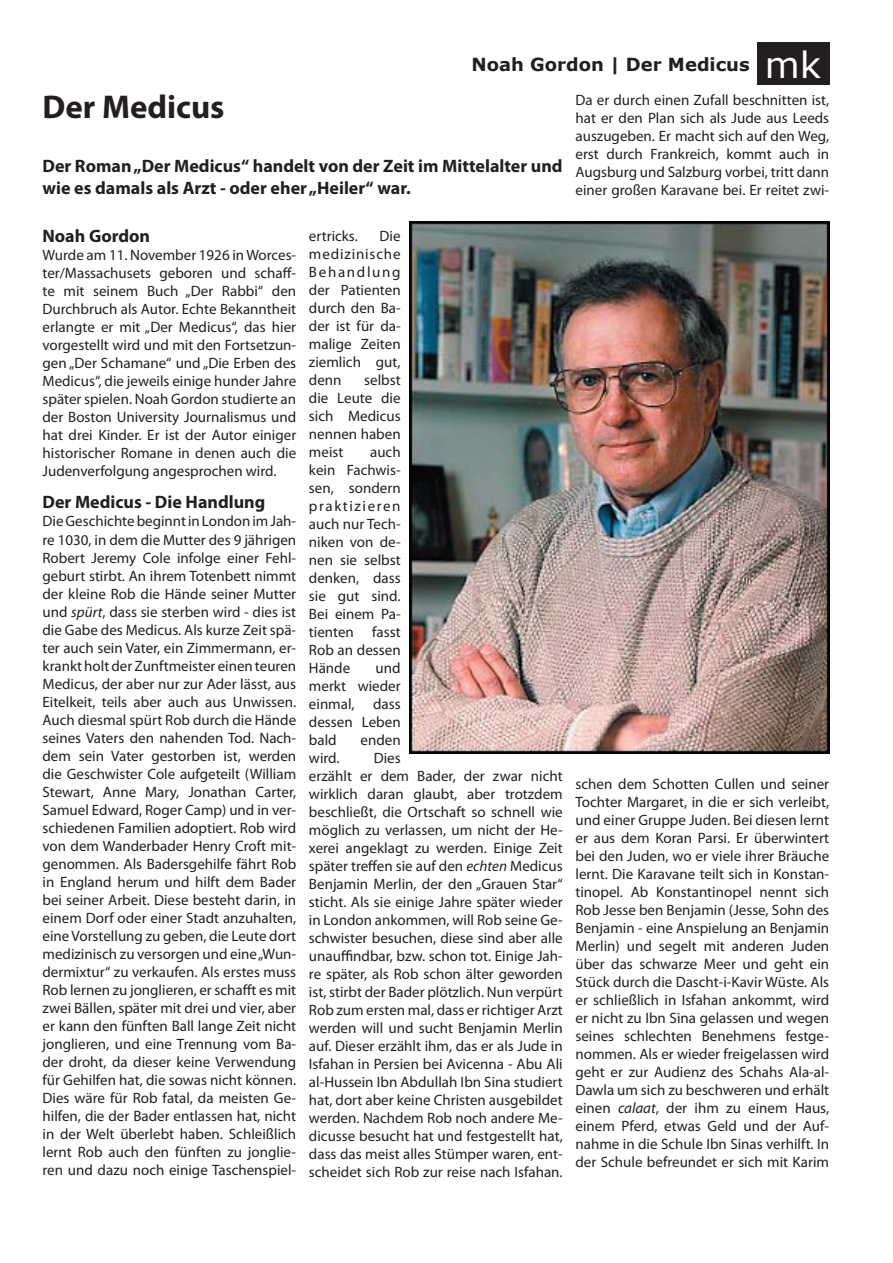
<style>
.page{position:relative;width:893px;height:1263px;background:#fff}
.page>*{position:absolute;margin:0;border:0;box-sizing:border-box;transform-origin:0 0}
.t1{font:700 33px "Myriad Pro";color:#231f20}
.t2{font:700 18px/21.6px "Myriad Pro";color:#231f20}
.t3{font:700 18px "Verdana";color:#231f20}
.t4{font:15px/18px "Myriad Pro";color:#231f20;text-align:justify}
.s1{font-weight:400;font-size:36px;color:#fff}
.s2{font-style:italic}
</style>
<div class="page">
<div style="left:757px;top:43px;width:72px;height:42px;background:#231f20"></div>
<img style="left:409px;top:221px;width:420px;height:533px">
<p class="t3" style="left:472px;top:53px;width:351px">Noah Gordon | Der Medicus <span class="s1">mk</span></p>
<h1 class="t1" style="left:43px;top:89px;width:184px">Der Medicus</h1>
<p class="t2" style="left:43px;top:156px;width:522px">Der Roman „Der Medicus“ handelt von der Zeit im Mittelalter und wie es damals als Arzt - oder eher „Heiler“ war.</p>
<p class="t2" style="left:43px;top:226px;width:109px">Noah Gordon</p>
<p class="t4" style="left:43px;top:247px;width:255px">Wurde am 11. November 1926 in Worces&shy;ter/Massachusets geboren und schaff&shy;te mit seinem Buch „Der Rabbi“ den Durchbruch als Autor. Echte Bekanntheit erlangte er mit „Der Medicus“, das hier vorgestellt wird und mit den Fortsetzun&shy;gen „Der Schamane“ und „Die Erben des Medicus“, die jeweils einige hunder Jahre später spielen. Noah Gordon studierte an der Boston University Journalismus und hat drei Kinder. Er ist der Autor einiger historischer Romane in denen auch die Judenverfolgung angesprochen wird.</p>
<p class="t2" style="left:43px;top:492px;width:224px">Der Medicus - Die Handlung</p>
<p class="t4" style="left:43px;top:513px;width:255px">Die Geschichte beginnt in London im Jah&shy;re 1030, in dem die Mutter des 9 jährigen Robert Jeremy Cole infolge einer Fehl&shy;geburt stirbt. An ihrem Totenbett nimmt der kleine Rob die Hände seiner Mutter und <span class="s2">spürt</span>, dass sie sterben wird - dies ist die Gabe des Medicus. Als kurze Zeit spä&shy;ter auch sein Vater, ein Zimmermann, er&shy;krankt holt der Zunftmeister einen teuren Medicus, der aber nur zur Ader lässt, aus Eitelkeit, teils aber auch aus Unwissen.<br>Auch diesmal spürt Rob durch die Hände seines Vaters den nahenden Tod. Nach&shy;dem sein Vater gestorben ist, werden die Geschwister Cole aufgeteilt (William Stewart, Anne Mary, Jonathan Carter, Samuel Edward, Roger Camp) und in ver&shy;schiedenen Familien adoptiert. Rob wird von dem Wanderbader Henry Croft mit&shy;genommen. Als Badersgehilfe fährt Rob in England herum und hilft dem Bader bei seiner Arbeit. Diese besteht darin, in einem Dorf oder einer Stadt anzuhalten, eine Vorstellung zu geben, die Leute dort medizinisch zu versorgen und eine „Wun&shy;dermixtur“ zu verkaufen. Als erstes muss Rob lernen zu jonglieren, er schafft es mit zwei Bällen, später mit drei und vier, aber er kann den fünften Ball lange Zeit nicht jonglieren, und eine Trennung vom Ba&shy;der droht, da dieser keine Verwendung für Gehilfen hat, die sowas nicht können.<br>Dies wäre für Rob fatal, da meisten Ge&shy;hilfen, die der Bader entlassen hat, nicht in der Welt überlebt haben. Schleißlich lernt Rob auch den fünften zu jonglie&shy;ren und dazu noch einige Taschenspiel-</p>
<p class="t4" style="left:309px;top:227px;width:50px">ertricks.</p>
<p class="t4" style="left:309px;top:227px;width:93px;text-indent:71px">Die medizinische Behandlung der Patienten durch den Ba&shy;der ist für da&shy;malige Zeiten ziemlich gut, denn</p>
<p class="t4" style="left:309px;top:371px;width:93px;text-indent:55px">selbst die Leute die sich Medicus nennen haben meist</p>
<p class="t4" style="left:309px;top:443px;width:93px;text-indent:61px">auch kein Fachwis&shy;sen, sondern praktizieren auch nur Tech&shy;niken von de&shy;nen sie selbst denken, dass sie gut sind.<br>Bei einem Pa&shy;tienten fasst Rob an dessen Hände</p>
<p class="t4" style="left:309px;top:659px;width:93px;text-indent:67px">und merkt wieder einmal, dass dessen Leben bald</p>
<p class="t4" style="left:360px;top:731px;width:42px">enden</p>
<p class="t4" style="left:309px;top:749px;width:32px">wird.</p>
<p class="t4" style="left:309px;top:749px;width:255px;text-align:left;text-indent:65px">Dies<br>erzählt er dem Bader, der zwar nicht wirklich daran glaubt, aber trotzdem beschließt, die Ortschaft so schnell wie möglich zu verlassen, um nicht der He&shy;xerei angeklagt zu werden. Einige Zeit später treffen sie auf den <span class="s2">echten</span> Medicus Benjamin Merlin, der den „Grauen Star“ sticht. Als sie einige Jahre später wieder in London ankommen, will Rob seine Ge&shy;schwister besuchen, diese sind aber alle unauffindbar, bzw. schon tot. Einige Jah&shy;re später, als Rob schon älter geworden ist, stirbt der Bader plötzlich. Nun verpürt Rob zum ersten mal, dass er richtiger Arzt werden will und sucht Benjamin Merlin auf. Dieser erzählt ihm, das er als Jude in Isfahan in Persien bei Avicenna - Abu Ali al-Hussein Ibn Abdullah Ibn Sina studiert hat, dort aber keine Christen ausgebildet werden. Nachdem Rob noch andere Me&shy;dicusse besucht hat und festgestellt hat, dass das meist alles Stümper waren, ent&shy;scheidet sich Rob zur reise nach Isfahan.</p>
<p class="t4" style="left:575px;top:91px;width:255px">Da er durch einen Zufall beschnitten ist, hat er den Plan sich als Jude aus Leeds auszugeben. Er macht sich auf den Weg, erst durch Frankreich, kommt auch in Augsburg und Salzburg vorbei, tritt dann einer großen Karavane bei. Er reitet zwi-</p>
<p class="t4" style="left:575px;top:775px;width:255px">schen dem Schotten Cullen und seiner Tochter Margaret, in die er sich verleibt, und einer Gruppe Juden. Bei diesen lernt er aus dem Koran Parsi. Er überwintert bei den Juden, wo er viele ihrer Bräuche lernt. Die Karavane teilt sich in Konstan&shy;tinopel. Ab Konstantinopel nennt sich Rob Jesse ben Benjamin (Jesse, Sohn des Benjamin - eine Anspielung an Benjamin Merlin) und segelt mit anderen Juden über das schwarze Meer und geht ein Stück durch die Dascht-i-Kavir Wüste. Als er schließlich in Isfahan ankommt, wird er nicht zu Ibn Sina gelassen und wegen seines schlechten Benehmens festge&shy;nommen. Als er wieder freigelassen wird geht er zur Audienz des Schahs Ala-al-Dawla um sich zu beschweren und erhält einen <span class="s2">calaat</span>, der ihm zu einem Haus, einem Pferd, etwas Geld und der Auf&shy;nahme in die Schule Ibn Sinas verhilft. In der Schule befreundet er sich mit Karim</p>
</div>
